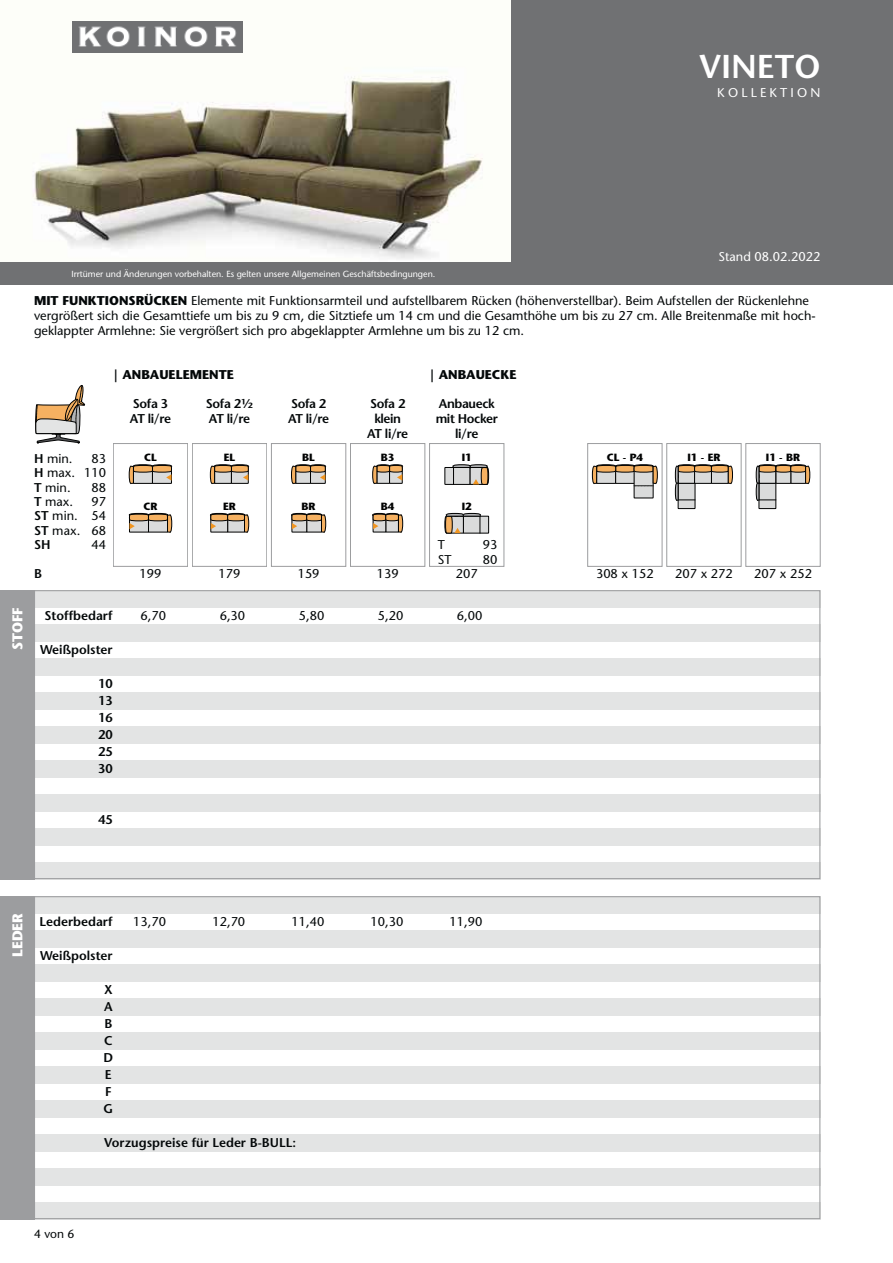
<style>
.page{position:relative;width:893px;height:1263px;background:#fff}
.page>*{position:absolute;margin:0;border:0;box-sizing:border-box;transform-origin:0 0}
.t1{font:600 33px "Stone Sans";color:#fff}
.t2{font:700 14.25px "Stone Sans";color:#fff}
.t3{font:12.75px/14.4px "Stone Sans";color:#040809;text-align:justify}
.t4{font:600 12.75px/17px "Stone Sans";color:#040809;text-align:justify}
.t5{font:600 12.75px/14.7px "Stone Sans";letter-spacing:-.03em;color:#040809}
.t6{font:700 12.75px "Stone Sans";color:#040809}
.t7{font:12.75px "Stone Sans";color:#fff}
.t8{font:12.75px "Stone Sans";letter-spacing:.25em;color:#fff}
.t9{font:12px "Stone Sans";color:#040809}
.t10{font:700 10.5px "Stone Sans";color:#010202}
.t11{font:8.85px "Stone Sans";color:#fff}
.s1{font-weight:700}
.s2{font-weight:600}
</style>
<div class="page">
<div style="left:0;top:0;width:893px;height:285px;background:#707173"></div>
<svg style="left:33px;top:590px;width:788px;height:630px"></svg>
<div style="left:0;top:590px;width:34px;height:289px;background:#9c9d9f"></div>
<div style="left:0;top:896px;width:34px;height:323px;background:#9c9d9f"></div>
<svg style="left:35px;top:385px;width:51px;height:59px"></svg>
<img style="left:0;top:0;width:510px;height:262px">
<img style="left:72px;top:21px;width:170px;height:31px">
<div style="left:745px;top:443px;width:75px;height:124px;border:1px solid #9c9d9f"></div>
<div style="left:759px;top:483px;width:17px;height:26px;background:#dadbdb"></div>
<div style="left:759px;top:483px;width:17px;height:26px;border:1px solid #010202"></div>
<svg style="left:755px;top:464px;width:55px;height:37px"></svg>
<div style="left:666px;top:443px;width:75px;height:124px;border:1px solid #9c9d9f"></div>
<div style="left:678px;top:483px;width:17px;height:26px;background:#dadbdb"></div>
<div style="left:678px;top:483px;width:17px;height:26px;border:1px solid #010202"></div>
<svg style="left:674px;top:464px;width:59px;height:37px"></svg>
<div style="left:587px;top:443px;width:75px;height:124px;border:1px solid #9c9d9f"></div>
<div style="left:634px;top:467px;width:19px;height:31px;background:#dadbdb"></div>
<div style="left:634px;top:467px;width:19px;height:31px;border:1px solid #010202"></div>
<svg style="left:592px;top:464px;width:66px;height:23px"></svg>
<div style="left:429px;top:443px;width:75px;height:124px;border:1px solid #9c9d9f"></div>
<div style="left:463px;top:516px;width:26px;height:17px;background:#dadbdb"></div>
<div style="left:463px;top:516px;width:26px;height:17px;border:1px solid #010202"></div>
<svg style="left:444px;top:513px;width:40px;height:21px"></svg>
<div style="left:445px;top:467px;width:25px;height:17px;background:#dadbdb"></div>
<div style="left:445px;top:467px;width:25px;height:18px;border:1px solid #010202"></div>
<svg style="left:449px;top:464px;width:41px;height:21px"></svg>
<div style="left:350px;top:443px;width:75px;height:124px;border:1px solid #9c9d9f"></div>
<svg style="left:372px;top:513px;width:31px;height:20px"></svg>
<svg style="left:372px;top:464px;width:31px;height:20px"></svg>
<div style="left:271px;top:443px;width:75px;height:124px;border:1px solid #9c9d9f"></div>
<svg style="left:291px;top:512px;width:35px;height:21px"></svg>
<svg style="left:291px;top:464px;width:35px;height:20px"></svg>
<div style="left:192px;top:443px;width:75px;height:124px;border:1px solid #9c9d9f"></div>
<svg style="left:210px;top:513px;width:39px;height:20px"></svg>
<svg style="left:210px;top:464px;width:39px;height:20px"></svg>
<div style="left:113px;top:443px;width:75px;height:124px;border:1px solid #9c9d9f"></div>
<svg style="left:129px;top:513px;width:43px;height:20px"></svg>
<svg style="left:129px;top:464px;width:43px;height:20px"></svg>
<h1 class="t1" style="left:699px;top:54px;width:123px">VINETO</h1>
<p class="t8" style="left:717px;top:88px;width:105px">KOLLEKTION</p>
<p class="t11" style="left:71px;top:270px;width:365px">Irrtümer und Änderungen vorbehalten. Es gelten unsere Allgemeinen Geschäftsbedingungen.</p>
<p class="t7" style="left:718px;top:252px;width:103px">Stand 08.02.2022</p>
<p class="t3" style="left:34px;top:295px;width:783px;text-align:left"><span class="s1">MIT FUNKTIONSRÜCKEN</span> Elemente mit Funktionsarmteil und aufstellbarem Rücken (höhenverstellbar). Beim Aufstellen der Rückenlehne vergrößert sich die Gesamttiefe um bis zu 9 cm, die Sitztiefe um 14 cm und die Gesamthöhe um bis zu 27 cm. Alle Breitenmaße mit hoch&shy;geklappter Armlehne: Sie vergrößert sich pro abgeklappter Armlehne um bis zu 12 cm.</p>
<p class="t6" style="left:113px;top:370px;width:122px">| ANBAUELEMENTE</p>
<p class="t6" style="left:429px;top:370px;width:89px">| ANBAUECKE</p>
<p class="t5" style="left:130px;top:398px;width:43px">Sofa 3<br>AT li/re</p>
<p class="t5" style="left:206px;top:398px;width:49px">Sofa 2½<br>AT li/re</p>
<p class="t5" style="left:288px;top:398px;width:43px">Sofa 2<br>AT li/re</p>
<p class="t5" style="left:367px;top:398px;width:43px;text-align:center">Sofa 2 klein<br>AT li/re</p>
<p class="t5" style="left:436px;top:398px;width:64px;text-align:center">Anbaueck mit Hocker li/re</p>
<p class="t3" style="left:34px;top:453px;width:40px"><span class="s2">H</span> min.</p>
<p class="t3" style="left:34px;top:453px;width:74px;text-indent:58px">83<br><span class="s2">H</span> max. 110<br><span class="s2">T</span> min.</p>
<p class="t3" style="left:92px;top:481px;width:16px">88</p>
<p class="t10" style="left:144px;top:453px;width:14px">CL</p>
<p class="t10" style="left:224px;top:453px;width:13px">EL</p>
<p class="t10" style="left:302px;top:453px;width:14px">BL</p>
<p class="t10" style="left:381px;top:453px;width:15px">B3</p>
<p class="t10" style="left:462px;top:453px;width:12px">I1</p>
<p class="t10" style="left:607px;top:453px;width:38px">CL - P4</p>
<p class="t10" style="left:687px;top:453px;width:35px">I1 - ER</p>
<p class="t10" style="left:766px;top:453px;width:36px">I1 - BR</p>
<p class="t3" style="left:34px;top:496px;width:74px;text-indent:58px">97<br><span class="s2">ST</span> min. 54<br><span class="s2">ST</span> max. 68<br><span class="s2">SH</span></p>
<p class="t3" style="left:34px;top:496px;width:41px"><span class="s2">T</span> max.</p>
<p class="t3" style="left:92px;top:539px;width:16px">44</p>
<p class="t10" style="left:143px;top:502px;width:15px">CR</p>
<p class="t10" style="left:223px;top:502px;width:14px">ER</p>
<p class="t10" style="left:302px;top:502px;width:15px">BR</p>
<p class="t10" style="left:381px;top:502px;width:15px">B4</p>
<p class="t10" style="left:462px;top:502px;width:12px">I2</p>
<p class="t3" style="left:438px;top:539px;width:9px">T</p>
<p class="t3" style="left:483px;top:539px;width:16px">93</p>
<p class="t3" style="left:438px;top:554px;width:15px">ST</p>
<p class="t3" style="left:483px;top:554px;width:16px">80</p>
<p class="t4" style="left:34px;top:566px;width:9px">B</p>
<p class="t3" style="left:140px;top:568px;width:23px">199</p>
<p class="t3" style="left:219px;top:568px;width:23px">179</p>
<p class="t3" style="left:298px;top:568px;width:23px">159</p>
<p class="t3" style="left:377px;top:568px;width:23px">139</p>
<p class="t3" style="left:456px;top:568px;width:23px">207</p>
<p class="t3" style="left:596px;top:568px;width:59px">308 x 152</p>
<p class="t3" style="left:675px;top:568px;width:59px">207 x 272</p>
<p class="t3" style="left:754px;top:568px;width:59px">207 x 252</p>
<p class="t2" style="left:12px;top:650px;width:44px;rotate:-90deg">STOFF</p>
<p class="t4" style="left:44px;top:609px;width:70px">Stoffbedarf</p>
<p class="t4" style="left:40px;top:643px;width:74px">Weißpolster</p>
<p class="t4" style="left:98px;top:677px;width:16px">10<br>13<br>16<br>20<br>25<br>30</p>
<p class="t3" style="left:141px;top:610px;width:27px">6,70</p>
<p class="t3" style="left:220px;top:610px;width:27px">6,30</p>
<p class="t3" style="left:299px;top:610px;width:27px">5,80</p>
<p class="t3" style="left:378px;top:610px;width:27px">5,20</p>
<p class="t3" style="left:457px;top:610px;width:27px">6,00</p>
<p class="t4" style="left:98px;top:813px;width:16px">45</p>
<p class="t2" style="left:12px;top:957px;width:46px;rotate:-90deg">LEDER</p>
<p class="t4" style="left:40px;top:915px;width:75px">Lederbedarf</p>
<p class="t4" style="left:40px;top:949px;width:74px">Weißpolster</p>
<p class="t4" style="left:104px;top:983px;width:11px;text-align:left">X<br>A<br>B<br>C<br>D<br>E<br>F<br>G</p>
<p class="t4" style="left:104px;top:1136px;width:193px">Vorzugspreise für Leder B-BULL:</p>
<p class="t3" style="left:133px;top:916px;width:34px">13,70</p>
<p class="t3" style="left:212px;top:916px;width:34px">12,70</p>
<p class="t3" style="left:291px;top:916px;width:34px">11,40</p>
<p class="t3" style="left:370px;top:916px;width:34px">10,30</p>
<p class="t3" style="left:450px;top:916px;width:34px">11,90</p>
<p class="t9" style="left:34px;top:1229px;width:42px">4 von 6</p>
</div>
